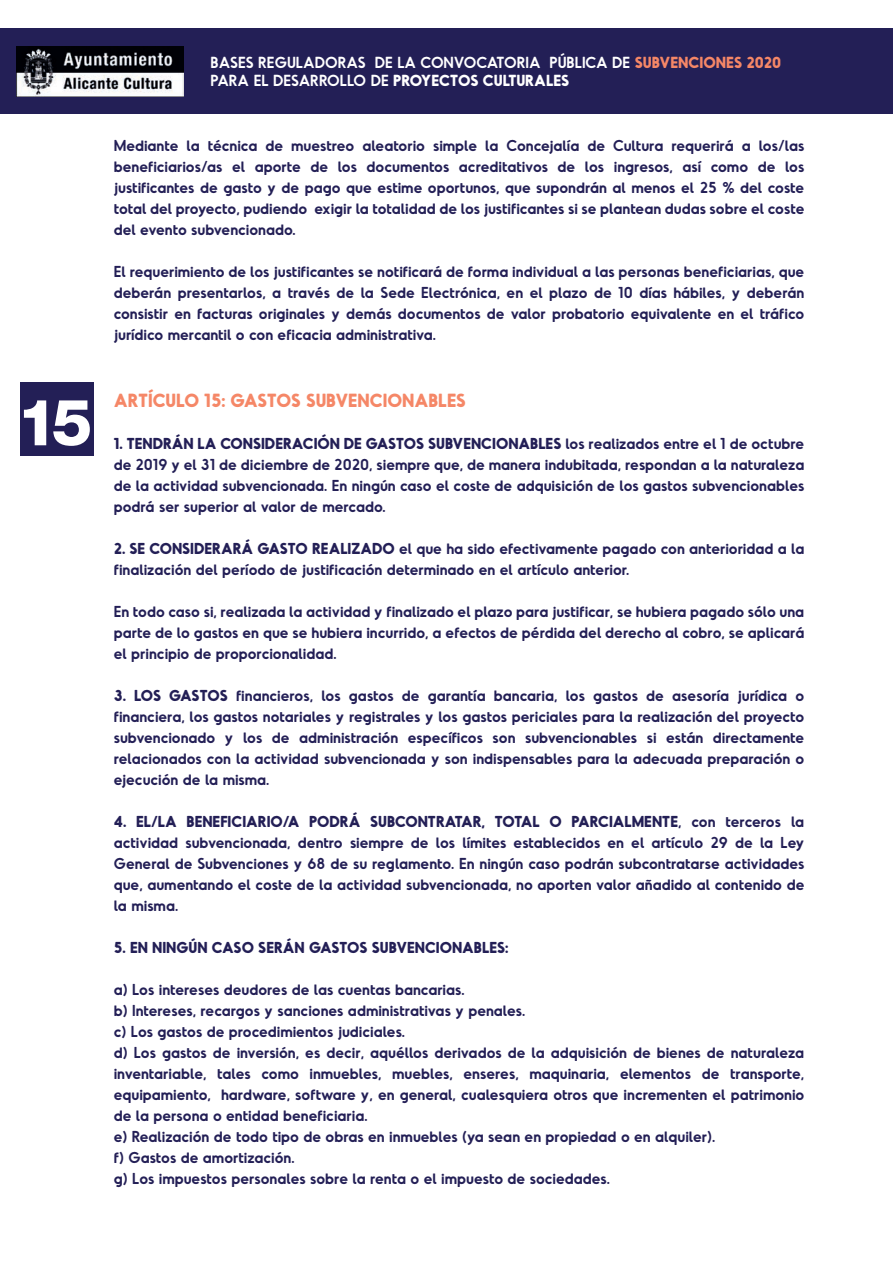
<style>
.page{position:relative;width:893px;height:1263px;background:#fff}
.page>*{position:absolute;margin:0;border:0;box-sizing:border-box;transform-origin:0 0}
.t1{font:800 64.35px "Helvetica Neue";color:#fff}
.t2{font:700 18px "Odudo Soft";color:#f58767}
.t3{font:600 15.15px/18.1px "Odudo Soft";color:#fff}
.t4{font:600 15px/21px "Odudo Soft";color:#231f56;text-align:justify}
.t5{font:700 15px "Odudo Soft";color:#231f56}
.s1{font-weight:700;color:#f58767}
.s2{font-weight:700}
</style>
<div class="page">
<div style="left:20px;top:382px;width:74px;height:74px;background:#231f56"></div>
<div style="left:0;top:29px;width:893px;height:85px;background:#231f56"></div>
<img style="left:16px;top:46px;width:167px;height:50px">
<h1 class="t1" style="left:17px;top:384px;width:77px">15</h1>
<p class="t3" style="left:211px;top:53px;width:572px">BASES REGULADORAS DE LA CONVOCATORIA PÚBLICA DE <span class="s1">SUBVENCIONES 2020<br></span>PARA EL DESARROLLO DE <span class="s2">PROYECTOS CULTURALES</span></p>
<p class="t4" style="left:114px;top:135px;width:692px">Mediante la técnica de muestreo aleatorio simple la Concejalía de Cultura requerirá a los/las beneficiarios/as el aporte de los documentos acreditativos de los ingresos, así como de los justificantes de gasto y de pago que estime oportunos, que supondrán al menos el 25 % del coste total del proyecto, pudiendo exigir la totalidad de los justificantes si se plantean dudas sobre el coste del evento subvencionado.</p>
<p class="t4" style="left:114px;top:261px;width:692px">El requerimiento de los justificantes se notificará de forma individual a las personas beneficiarias, que deberán presentarlos, a través de la Sede Electrónica, en el plazo de 10 días hábiles, y deberán consistir en facturas originales y demás documentos de valor probatorio equivalente en el tráfico jurídico mercantil o con eficacia administrativa.</p>
<p class="t2" style="left:114px;top:388px;width:354px">ARTÍCULO 15: GASTOS SUBVENCIONABLES</p>
<p class="t4" style="left:114px;top:433px;width:692px"><span class="s2">1. TENDRÁN LA CONSIDERACIÓN DE GASTOS SUBVENCIONABLES</span> los realizados entre el 1 de octubre de 2019 y el 31 de diciembre de 2020, siempre que, de manera indubitada, respondan a la naturaleza de la actividad subvencionada. En ningún caso el coste de adquisición de los gastos subvencionables podrá ser superior al valor de mercado.</p>
<p class="t4" style="left:114px;top:538px;width:692px"><span class="s2">2. SE CONSIDERARÁ GASTO REALIZADO</span> el que ha sido efectivamente pagado con anterioridad a la finalización del período de justificación determinado en el artículo anterior.</p>
<p class="t4" style="left:114px;top:601px;width:692px">En todo caso si, realizada la actividad y finalizado el plazo para justificar, se hubiera pagado sólo una parte de lo gastos en que se hubiera incurrido, a efectos de pérdida del derecho al cobro, se aplicará el principio de proporcionalidad.</p>
<p class="t4" style="left:114px;top:685px;width:692px"><span class="s2">3. LOS GASTOS</span> financieros, los gastos de garantía bancaria, los gastos de asesoría jurídica o financiera, los gastos notariales y registrales y los gastos periciales para la realización del proyecto subvencionado y los de administración específicos son subvencionables si están directamente relacionados con la actividad subvencionada y son indispensables para la adecuada preparación o ejecución de la misma.</p>
<p class="t4" style="left:114px;top:811px;width:692px"><span class="s2">4. EL/LA BENEFICIARIO/A PODRÁ SUBCONTRATAR, TOTAL O PARCIALMENTE</span>, con terceros la actividad subvencionada, dentro siempre de los límites establecidos en el artículo 29 de la Ley General de Subvenciones y 68 de su reglamento. En ningún caso podrán subcontratarse actividades que, aumentando el coste de la actividad subvencionada, no aporten valor añadido al contenido de la misma.</p>
<p class="t5" style="left:114px;top:938px;width:396px">5. EN NINGÚN CASO SERÁN GASTOS SUBVENCIONABLES:</p>
<p class="t4" style="left:114px;top:979px;width:692px;text-align:left">a) Los intereses deudores de las cuentas bancarias.<br>b) Intereses, recargos y sanciones administrativas y penales.<br>c) Los gastos de procedimientos judiciales.<br>d) Los gastos de inversión, es decir, aquéllos derivados de la adquisición de bienes de naturaleza inventariable, tales como inmuebles, muebles, enseres, maquinaria, elementos de transporte, equipamiento, hardware, software y, en general, cualesquiera otros que incrementen el patrimonio de la persona o entidad beneficiaria.<br>e) Realización de todo tipo de obras en inmuebles (ya sean en propiedad o en alquiler).<br>f) Gastos de amortización.<br>g) Los impuestos personales sobre la renta o el impuesto de sociedades.</p>
</div>
